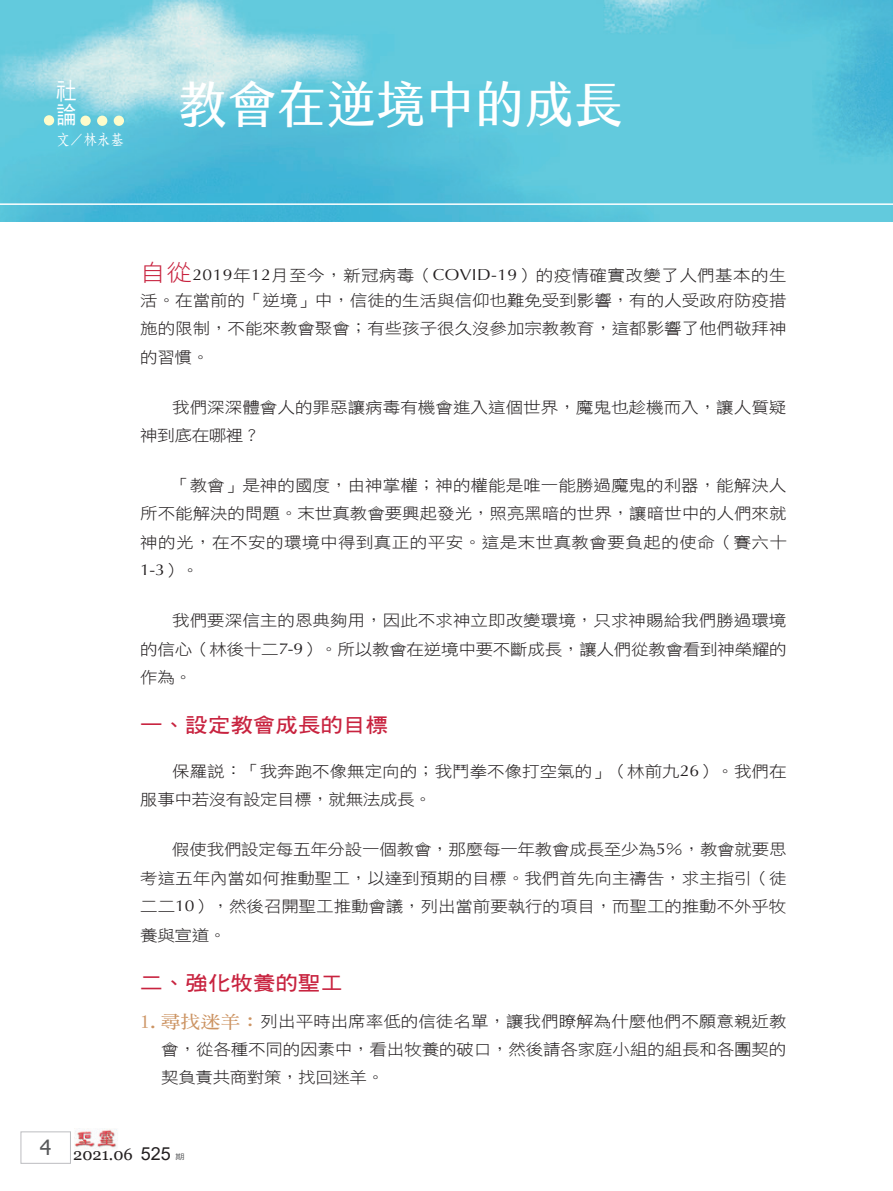
<style>
.page{position:relative;width:893px;height:1191px;background:#fff}
.page>*{position:absolute;margin:0;border:0;box-sizing:border-box;transform-origin:0 0}
.題目{font:49.5px "jf jinxuan fresh 2.1 Medium";color:#fff}
.Normal沒空{font:24px/23.4px "DF Hei W5 WIN BF";color:#fff;scale:.85 1}
.大標{font:20.25px "DF Hei W7 WIN BF";color:#c8233f;scale:1.11 1}
.t1{font:16.5px "Georgia";color:#231f20}
.中標{font:15.75px/28.5px "DF Hei W3 WIN BF";letter-spacing:-.01em;color:#231f20;text-align:justify;scale:1.11 1}
.Normal-首段{font:15.75px/24.5px "DF Hei W3 WIN BF";letter-spacing:-.005em;color:#231f20;scale:1.11 1}
.作者{font:15px "DF Fang Song W6 WIN BF";color:#fff;scale:.9 1}
.t2{font:7.5px "DF Hei W5 WIN BF";color:#57585a;scale:1.25 1}
.s1{font-size:22.95px;color:#c8233f}
.s2{font-family:"Optima"}
.s3{font-family:"DF Ming W7 WIN BF";font-size:17.55px;color:#cc9463}
.s4{font-family:"Arial";font-size:18px}
</style>
<div class="page">
<img style="left:74px;top:1128px;width:43px;height:22px">
<div style="left:21px;top:1131px;width:50px;height:32px;border:1px solid #bcbdc0"></div>
<img style="left:0;top:0;width:893px;height:221px">
<div style="left:80px;top:116px;width:11px;height:10px;background:#fefccb;border-radius:50%"></div>
<div style="left:44px;top:115px;width:10px;height:10px;background:#fefccb;border-radius:50%"></div>
<div style="left:97px;top:116px;width:10px;height:10px;background:#fefccb;border-radius:50%"></div>
<div style="left:114px;top:116px;width:10px;height:10px;background:#fefccb;border-radius:50%"></div>
<hr style="left:0;top:203px;width:893px;height:2px;background:#fff">
<p class="Normal沒空" style="left:56px;top:79px;width:25px">社論</p>
<p class="作者" style="left:56px;top:132px;width:77px">文／林永基</p>
<p class="題目" style="left:178px;top:76px;width:447px">教會在逆境中的成長</p>
<p class="Normal-首段" style="left:140px;top:263px;width:584px"><span class="s1">自從</span><span class="s2">2019</span>年<span class="s2">12</span>月至今，新冠病毒（<span class="s2">COVID-19</span>）的疫情確實改變了人們基本的生活。在當前的「逆境」中，信徒的生活與信仰也難免受到影響，有的人受政府防疫措</p>
<p class="Normal-首段" style="left:140px;top:314px;width:584px;line-height:28.5px">施的限制，不能來教會聚會；有些孩子很久沒參加宗教教育，這都影響了他們敬拜神的習慣。</p>
<p class="中標" style="left:140px;top:392px;width:584px;text-indent:32px">我們深深體會人的罪惡讓病毒有機會進入這個世界，魔鬼也趁機而入，讓人質疑神到底在哪裡？</p>
<p class="中標" style="left:140px;top:471px;width:584px;text-indent:32px">「教會」是神的國度，由神掌權；神的權能是唯一能勝過魔鬼的利器，能解決人所不能解決的問題。末世真教會要興起發光，照亮黑暗的世界，讓暗世中的人們來就神的光，在不安的環境中得到真正的平安。這是末世真教會要負起的使命（賽六十<span class="s2">1-3</span>）。</p>
<p class="中標" style="left:140px;top:606px;width:584px;text-indent:32px">我們要深信主的恩典夠用，因此不求神立即改變環境，只求神賜給我們勝過環境的信心（林後十二<span class="s2">7-9</span>）。所以教會在逆境中要不斷成長，讓人們從教會看到神榮耀的作為。</p>
<p class="大標" style="left:140px;top:715px;width:224px">一、設定教會成長的目標</p>
<p class="中標" style="left:140px;top:757px;width:584px;text-indent:32px">保羅說：「我奔跑不像無定向的；我鬥拳不像打空氣的」（林前九<span class="s2">26</span>）。我們在服事中若沒有設定目標，就無法成長。</p>
<p class="中標" style="left:140px;top:835px;width:584px;text-indent:32px">假使我們設定每五年分設一個教會，那麼每一年教會成長至少為<span class="s2">5</span>％，教會就要思考這五年內當如何推動聖工，以達到預期的目標。我們首先向主禱告，求主指引（徒二二<span class="s2">10</span>），然後召開聖工推動會議，列出當前要執行的項目，而聖工的推動不外乎牧養與宣道。</p>
<p class="大標" style="left:140px;top:972px;width:184px">二、強化牧養的聖工</p>
<p class="中標" style="left:161px;top:1007px;width:565px;line-height:28px;text-indent:-21px"><span class="s3">1.尋找迷羊：</span>列出平時出席率低的信徒名單，讓我們瞭解為什麼他們不願意親近教會，從各種不同的因素中，看出牧養的破口，然後請各家庭小組的組長和各團契的契負責共商對策，找回迷羊。</p>
<p class="t1" style="left:40px;top:1144px;width:132px"><sup>4</sup> 2021.06 <span class="s4">525</span></p>
<p class="t2" style="left:175px;top:1152px;width:9px">期</p>
</div>
